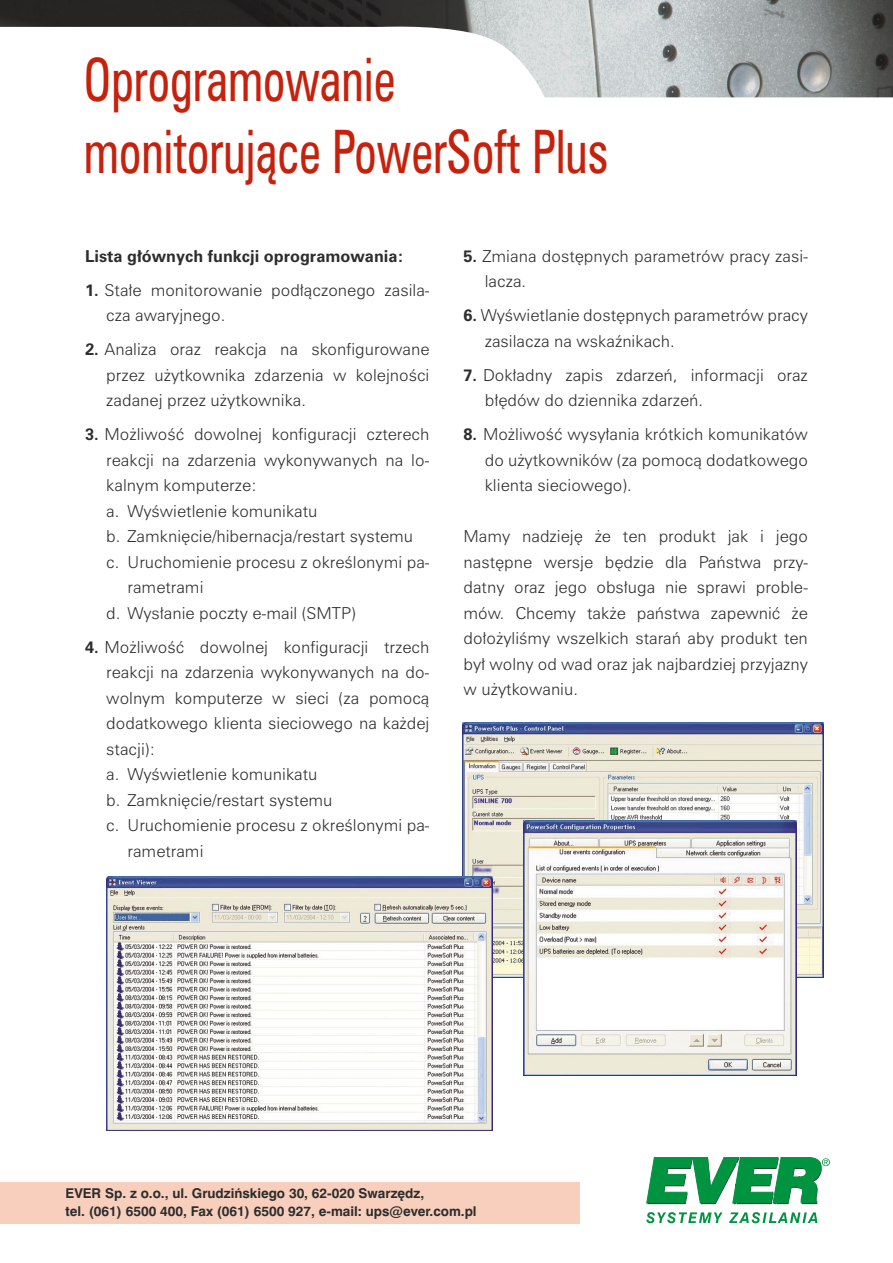
<style>
.page{position:relative;width:893px;height:1263px;background:#fff}
.page>*{position:absolute;margin:0;border:0;box-sizing:border-box;transform-origin:0 0}
.t1{font:condensed 60px "Zurich PL";color:#c6210c;scale:.8 1}
.wciecia{font:300 16.5px/25.5px "Zurich PL";color:#2c2d2c}
.wciecia2{font:300 16.5px/25.5px "Zurich PL";color:#2c2d2c}
.t2{font:700 16.5px "Zurich PL";color:#2c2d2c}
.t3{font:700 13.5px "Swiss 721 PL";color:#2c2d2c}
.s1{font-weight:700}
</style>
<div class="page">
<img style="left:0;top:0;width:893px;height:24px">
<svg style="left:0;top:24px;width:893px;height:74px"></svg>
<svg style="left:646px;top:1212px;width:76px;height:11px"></svg>
<svg style="left:729px;top:1212px;width:88px;height:11px"></svg>
<svg style="left:647px;top:1157px;width:183px;height:47px"></svg>
<div style="left:0;top:1182px;width:580px;height:41px;background:#f8cebd"></div>
<img style="left:463px;top:723px;width:361px;height:255px">
<img style="left:523px;top:821px;width:273px;height:254px">
<img style="left:106px;top:876px;width:386px;height:255px">
<p class="t1" style="left:84px;top:43px;width:391px">Oprogramowanie</p>
<p class="t1" style="left:84px;top:115px;width:657px">monitorujàce PowerSoft Plus</p>
<p class="t2" style="left:85px;top:246px;width:320px">Lista g∏ównych funkcji oprogramowania:</p>
<p class="wciecia" style="left:106px;top:277px;width:325px;text-indent:-21px"><span class="s1">1.</span> Sta∏e monitorowanie pod∏àczonego zasila&shy;cza awaryjnego.</p>
<p class="wciecia" style="left:106px;top:336px;width:325px;text-align:justify;text-indent:-21px"><span class="s1">2.</span> Analiza oraz reakcja na skonfigurowane przez u˝ytkownika zdarzenia w kolejnoÊci zadanej przez u˝ytkownika.</p>
<p class="wciecia" style="left:106px;top:421px;width:325px;text-align:justify;text-indent:-21px"><span class="s1">3.</span> Mo˝liwoÊç dowolnej konfiguracji czterech reakcji na zdarzenia wykonywanych na lo&shy;kalnym komputerze:</p>
<p class="wciecia" style="left:106px;top:498px;width:213px">a. WyÊwietlenie komunikatu</p>
<p class="wciecia" style="left:106px;top:523px;width:308px">b. Zamkni´cie/hibernacja/restart systemu</p>
<p class="wciecia" style="left:128px;top:549px;width:303px;text-indent:-21px">c. Uruchomienie procesu z okreÊlonymi pa&shy;rametrami</p>
<p class="wciecia" style="left:106px;top:600px;width:251px">d. Wys∏anie poczty e-mail (SMTP)</p>
<p class="wciecia" style="left:106px;top:634px;width:325px;text-align:justify;text-indent:-21px"><span class="s1">4.</span> Mo˝liwoÊç dowolnej konfiguracji trzech reakcji na zdarzenia wykonywanych na do&shy;wolnym komputerze w sieci (za pomocà dodatkowego klienta sieciowego na ka˝dej stacji):</p>
<p class="wciecia2" style="left:106px;top:761px;width:213px">a. WyÊwietlenie komunikatu</p>
<p class="wciecia2" style="left:106px;top:787px;width:228px">b. Zamkni´cie/restart systemu</p>
<p class="wciecia2" style="left:128px;top:812px;width:303px;text-indent:-21px">c. Uruchomienie procesu z okreÊlonymi pa&shy;rametrami</p>
<p class="wciecia" style="left:485px;top:243px;width:325px;text-indent:-21px"><span class="s1">5.</span> Zmiana dost´pnych parametrów pracy zasi&shy;lacza.</p>
<p class="wciecia" style="left:485px;top:302px;width:325px;text-indent:-21px"><span class="s1">6.</span> WyÊwietlanie dost´pnych parametrów pracy zasilacza na wskaênikach.</p>
<p class="wciecia" style="left:485px;top:362px;width:325px;text-indent:-21px"><span class="s1">7.</span> Dok∏adny zapis zdarzeƒ, informacji oraz b∏´dów do dziennika zdarzeƒ.</p>
<p class="wciecia" style="left:485px;top:421px;width:325px;text-align:justify;text-indent:-21px"><span class="s1">8.</span> Mo˝liwoÊç wysy∏ania krótkich komunikatów do u˝ytkowników (za pomocà dodatkowego klienta sieciowego).</p>
<p class="wciecia" style="left:463px;top:523px;width:346px;text-align:justify">Mamy nadziej´ ˝e ten produkt jak i jego nast´pne wersje b´dzie dla Paƒstwa przy&shy;datny oraz jego obs∏uga nie sprawi proble&shy;mów. Chcemy tak˝e paƒstwa zapewniç ˝e do∏o˝yliÊmy wszelkich staraƒ aby produkt ten by∏ wolny od wad oraz jak najbardziej przyjazny w u˝ytkowaniu.</p>
<p class="t3" style="left:66px;top:1185px;width:360px">EVER Sp. z o.o., ul. Grudziƒskiego 30, 62-020 Swarz´dz,</p>
<p class="t3" style="left:66px;top:1203px;width:413px">tel. (061) 6500 400, Fax (061) 6500 927, e-mail: ups@ever.com.pl</p>
</div>
